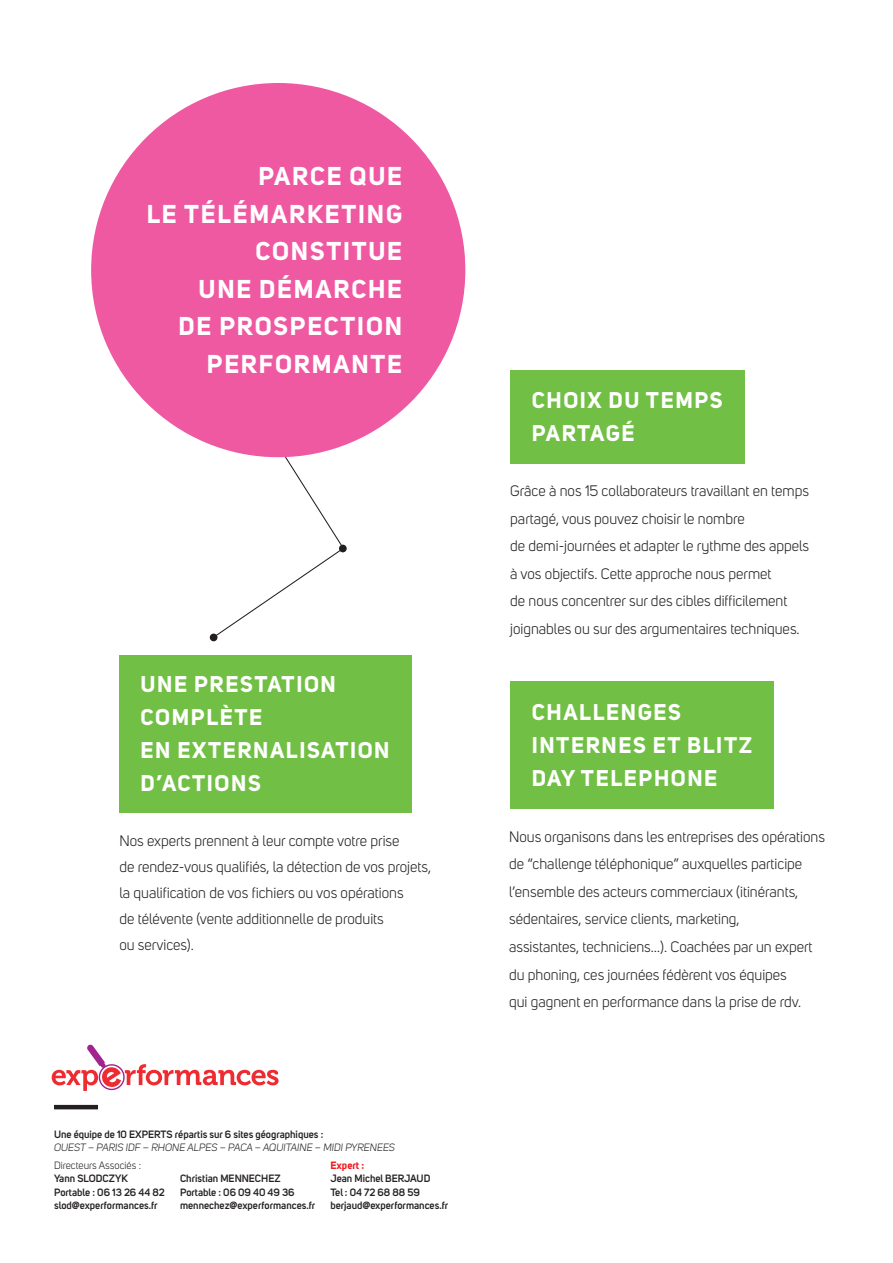
<style>
.page{position:relative;width:893px;height:1263px;background:#fff}
.page>*{position:absolute;margin:0;border:0;box-sizing:border-box;transform-origin:0 0}
.t1{font:700 25.5px/37.5px "Uni Sans";letter-spacing:.07em;color:#fff;text-align:right}
.t2{font:700 22.5px/33px "Uni Sans";letter-spacing:.07em;color:#fff}
.t3{font:15px/27.6px "Uni Sans";color:#231f20}
.t4{font:600 10.5px "Uni Sans";color:#231f20}
.t5{font:italic 10.5px "Uni Sans";color:#231f20}
.t6{font:10.5px "Uni Sans";color:#231f20}
.t7{font:700 10.5px "Uni Sans";color:#ee1d23}
</style>
<div class="page">
<div style="left:339px;top:545px;width:8px;height:7px;background:#231f20;border-radius:50%"></div>
<svg style="left:212px;top:445px;width:133px;height:193px"></svg>
<div style="left:210px;top:634px;width:7px;height:7px;background:#231f20;border-radius:50%"></div>
<div style="left:91px;top:83px;width:374px;height:374px;background:#ef59a1;border-radius:50%"></div>
<div style="left:119px;top:656px;width:293px;height:157px;background:#71bf44"></div>
<div style="left:510px;top:370px;width:235px;height:93px;background:#71bf44"></div>
<div style="left:510px;top:681px;width:264px;height:128px;background:#71bf44"></div>
<hr style="left:54px;top:1105px;width:44px;height:4px;background:#231f20">
<svg style="left:52px;top:1045px;width:227px;height:46px"></svg>
<h1 class="t1" style="left:147px;top:160px;width:257px">PARCE QUE<br>LE TÉLÉMARKETING<br>CONSTITUE<br>UNE DÉMARCHE<br>DE PROSPECTION<br>PERFORMANTE</h1>
<h2 class="t2" style="left:141px;top:670px;width:251px">UNE PRESTATION<br>COMPLÈTE<br>EN EXTERNALISATION<br>D’ACTIONS</h2>
<p class="t3" style="left:119px;top:829px;width:313px;line-height:26.1px">Nos experts prennent à leur compte votre prise<br>de rendez-vous qualifiés, la détection de vos projets, la qualification de vos fichiers ou vos opérations<br>de télévente (vente additionnelle de produits<br>ou services).</p>
<p class="t4" style="left:54px;top:1130px;width:271px">Une équipe de 10 EXPERTS répartis sur 6 sites géographiques :</p>
<p class="t5" style="left:54px;top:1143px;width:343px">OUEST – PARIS IDF – RHONE ALPES – PACA – AQUITAINE – MIDI PYRENEES</p>
<p class="t6" style="left:54px;top:1161px;width:89px">Directeurs Associés :</p>
<p class="t7" style="left:330px;top:1161px;width:35px">Expert :</p>
<p class="t4" style="left:54px;top:1175px;width:76px">Yann SLODCZYK</p>
<p class="t4" style="left:180px;top:1175px;width:102px">Christian MENNECHEZ</p>
<p class="t4" style="left:330px;top:1175px;width:101px">Jean Michel BERJAUD</p>
<p class="t4" style="left:54px;top:1188px;width:112px">Portable : 06 13 26 44 82</p>
<p class="t4" style="left:180px;top:1188px;width:116px">Portable : 06 09 40 49 36</p>
<p class="t4" style="left:330px;top:1188px;width:91px">Tel : 04 72 68 88 59</p>
<p class="t4" style="left:54px;top:1202px;width:105px">slod@experformances.fr</p>
<p class="t4" style="left:180px;top:1202px;width:137px">mennechez@experformances.fr</p>
<p class="t4" style="left:330px;top:1202px;width:119px">berjaud@experformances.fr</p>
<h2 class="t2" style="left:532px;top:386px;width:192px">CHOIX DU TEMPS<br>PARTAGÉ</h2>
<p class="t3" style="left:510px;top:479px;width:300px">Grâce à nos 15 collaborateurs travaillant en temps partagé, vous pouvez choisir le nombre<br>de demi-journées et adapter le rythme des appels à vos objectifs. Cette approche nous permet<br>de nous concentrer sur des cibles difficilement joignables ou sur des argumentaires techniques.</p>
<h2 class="t2" style="left:532px;top:698px;width:222px">CHALLENGES<br>INTERNES ET BLITZ<br>DAY TELEPHONE</h2>
<p class="t3" style="left:509px;top:824px;width:317px">Nous organisons dans les entreprises des opérations de “challenge téléphonique” auxquelles participe l’ensemble des acteurs commerciaux (itinérants, sédentaires, service clients, marketing,<br>assistantes, techniciens…). Coachées par un expert du phoning, ces journées fédèrent vos équipes<br>qui gagnent en performance dans la prise de rdv.</p>
</div>
